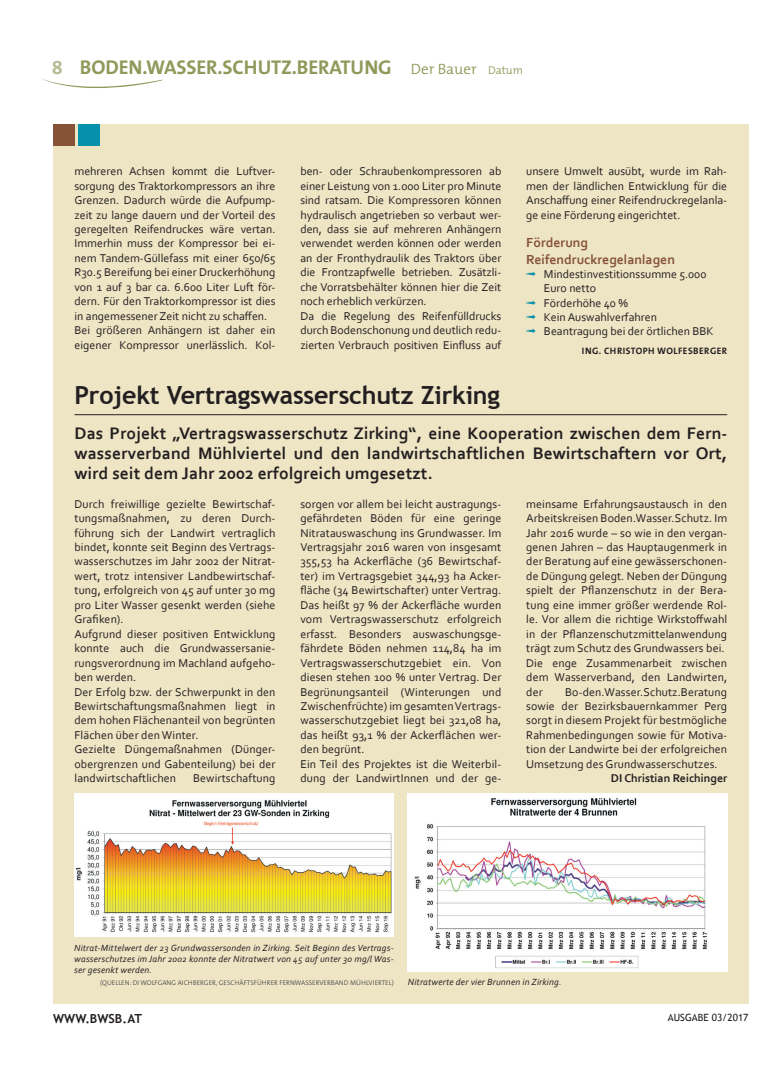
<style>
.page{position:relative;width:784px;height:1074px;background:#fff}
.page>*{position:absolute;margin:0;border:0;box-sizing:border-box;transform-origin:0 0}
.Lunart_Headline_01{font:700 25px "Trebuchet MS";letter-spacing:-.01em;color:#231f20}
.t1{font:700 20px "The Mix B7";letter-spacing:-.005em;color:#8f9a5a}
.Lunart_Einleitungste{font:700 17.5px/20px "Corbel";letter-spacing:.01em;color:#231f20;text-align:justify}
.Lunart_Zwischentitel{font:700 13.75px/16.5px "Corbel";color:#865338}
.t2{font:700 12.5px "Trebuchet MS";color:#231f20}
.Lunart_Fliesstext_y{font:11.88px/14.5px "Corbel";letter-spacing:.01em;color:#231f20;text-align:justify}
.Lunart_Autor_y{font:700 11.88px "Corbel";color:#231f20}
.t3{font:10px "Trebuchet MS";color:#231f20}
.Lunart_Bildtext_y{font:italic 9.38px/11.2px "Corbel";letter-spacing:.02em;color:#231f20;text-align:justify}
.Autor_Ende_y{font:700 9.38px "The Mix B7";letter-spacing:.05em;color:#231f20}
.Lunart_Bildtext_y-2{font:300 6.88px "The Mix B4";color:#4b4c4d}
.s1{color:#b6bb93}
.s2{font-family:"The Mix B4";font-weight:300;font-size:15px}
.s3{font-family:"The Mix B4";font-weight:300;font-size:11.25px}
</style>
<div class="page">
<svg style="left:41px;top:78px;width:122px;height:10px"></svg>
<div style="left:53px;top:124px;width:695px;height:879px;background:#eee5c5"></div>
<div style="left:53px;top:124px;width:21px;height:22px;background:#865338"></div>
<div style="left:78px;top:124px;width:21px;height:22px;background:#0590ab"></div>
<hr style="left:74px;top:414px;width:652px;height:1px;background:#231f20">
<img style="left:407px;top:793px;width:319px;height:178px">
<img style="left:74px;top:794px;width:319px;height:143px">
<h2 class="t1" style="left:52px;top:57px;width:472px"><span class="s1">8</span> BODEN.WASSER.SCHUTZ.BERATUNG <span class="s2">Der Bauer</span> <span class="s3">Datum</span></h2>
<p class="Lunart_Fliesstext_y" style="left:74px;top:164px;width:202px">mehreren Achsen kommt die Luftver&shy;sorgung des Traktorkompressors an ihre Grenzen. Dadurch würde die Aufpump&shy;zeit zu lange dauern und der Vorteil des geregelten Reifendruckes wäre vertan.<br>Immerhin muss der Kompressor bei ei&shy;nem Tandem-Güllefass mit einer 650/65<br>R30.5 Bereifung bei einer Druckerhöhung von 1 auf 3 bar ca. 6.600 Liter Luft för&shy;dern. Für den Traktorkompressor ist dies in angemessener Zeit nicht zu schaffen.</p>
<p class="Lunart_Fliesstext_y" style="left:74px;top:323px;width:202px">Bei größeren Anhängern ist daher ein eigener Kompressor unerlässlich. Kol-</p>
<p class="Lunart_Fliesstext_y" style="left:300px;top:164px;width:202px">ben- oder Schraubenkompressoren ab einer Leistung von 1.000 Liter pro Minute sind ratsam. Die Kompressoren können hydraulisch angetrieben so verbaut wer&shy;den, dass sie auf mehreren Anhängern verwendet werden können oder werden an der Fronthydraulik des Traktors über die Frontzapfwelle betrieben. Zusätzli&shy;che Vorratsbehälter können hier die Zeit noch erheblich verkürzen.</p>
<p class="Lunart_Fliesstext_y" style="left:300px;top:308px;width:202px">Da die Regelung des Reifenfülldrucks durch Bodenschonung und deutlich redu&shy;zierten Verbrauch positiven Einfluss auf</p>
<p class="Lunart_Fliesstext_y" style="left:526px;top:164px;width:202px">unsere Umwelt ausübt, wurde im Rah&shy;men der ländlichen Entwicklung für die Anschaffung einer Reifendruckregelanla&shy;ge eine Förderung eingerichtet.</p>
<p class="Lunart_Zwischentitel" style="left:526px;top:234px;width:150px">Förderung<br>Reifendruckregelanlagen</p>
<p class="Lunart_Fliesstext_y" style="left:543px;top:267px;width:164px">Mindestinvestitionssumme 5.000<br>Euro netto</p>
<p class="Lunart_Fliesstext_y" style="left:543px;top:295px;width:85px">Förderhöhe 40 %</p>
<p class="Lunart_Fliesstext_y" style="left:543px;top:309px;width:115px">Kein Auswahlverfahren</p>
<p class="Lunart_Fliesstext_y" style="left:543px;top:324px;width:171px">Beantragung bei der örtlichen BBK</p>
<p class="Autor_Ende_y" style="left:581px;top:345px;width:147px">ING. CHRISTOPH WOLFESBERGER</p>
<p class="Lunart_Headline_01" style="left:74px;top:379px;width:426px">Projekt Vertragswasserschutz Zirking</p>
<p class="Lunart_Einleitungste" style="left:74px;top:422px;width:654px">Das Projekt „Vertragswasserschutz Zirking“, eine Kooperation zwischen dem Fern&shy;wasserverband Mühlviertel und den landwirtschaftlichen Bewirtschaftern vor Ort, wird seit dem Jahr 2002 erfolgreich umgesetzt.</p>
<p class="Lunart_Fliesstext_y" style="left:74px;top:496px;width:202px">Durch freiwillige gezielte Bewirtschaf&shy;tungsmaßnahmen, zu deren Durch&shy;führung sich der Landwirt vertraglich bindet, konnte seit Beginn des Vertrags&shy;wasserschutzes im Jahr 2002 der Nitrat&shy;wert, trotz intensiver Landbewirtschaf&shy;tung, erfolgreich von 45 auf unter 30 mg pro Liter Wasser gesenkt werden (siehe Grafiken).</p>
<p class="Lunart_Fliesstext_y" style="left:74px;top:626px;width:202px">Aufgrund dieser positiven Entwicklung konnte auch die Grundwassersanie&shy;rungsverordnung im Machland aufgeho&shy;ben werden.</p>
<p class="Lunart_Fliesstext_y" style="left:74px;top:684px;width:202px">Der Erfolg bzw. der Schwerpunkt in den Bewirtschaftungsmaßnahmen liegt in dem hohen Flächenanteil von begrünten Flächen über den Winter.</p>
<p class="Lunart_Fliesstext_y" style="left:74px;top:742px;width:202px">Gezielte Düngemaßnahmen (Dünger&shy;obergrenzen und Gabenteilung) bei der landwirtschaftlichen</p>
<p class="Lunart_Fliesstext_y" style="left:526px;top:496px;width:202px">meinsame Erfahrungsaustausch in den Arbeitskreisen Boden.Wasser.Schutz. Im Jahr 2016 wurde – so wie in den vergan&shy;genen Jahren – das Hauptaugenmerk in der Beratung auf eine gewässerschonen&shy;de Düngung gelegt. Neben der Düngung spielt der Pflanzenschutz in der Bera&shy;tung eine immer größer werdende Rol&shy;le. Vor allem die richtige Wirkstoffwahl in der Pflanzenschutzmittelanwendung trägt zum Schutz des Grundwassers bei.</p>
<p class="Lunart_Fliesstext_y" style="left:526px;top:655px;width:202px">Die enge Zusammenarbeit zwischen dem Wasserverband, den Landwirten, der</p>
<p class="Lunart_Fliesstext_y" style="left:300px;top:496px;width:202px">sorgen vor allem bei leicht austragungs&shy;gefährdeten Böden für eine geringe Nitratauswaschung ins Grundwasser. Im Vertragsjahr 2016 waren von insgesamt 355,53 ha Ackerfläche (36 Bewirtschaf&shy;ter) im Vertragsgebiet 344,93 ha Acker&shy;fläche (34 Bewirtschafter) unter Vertrag.<br>Das heißt 97 % der Ackerfläche wurden vom Vertragswasserschutz erfolgreich erfasst. Besonders auswaschungsge&shy;fährdete Böden nehmen 114,84 ha im Vertragswasserschutzgebiet ein. Von diesen stehen 100 % unter Vertrag. Der Begrünungsanteil (Winterungen und Zwischenfrüchte) im gesamten Vertrags&shy;wasserschutzgebiet liegt bei 321,08 ha, das heißt 93,1 % der Ackerflächen wer&shy;den begrünt.</p>
<p class="Lunart_Fliesstext_y" style="left:300px;top:756px;width:202px">Ein Teil des Projektes ist die Weiterbil&shy;dung der LandwirtInnen und der ge-</p>
<p class="Lunart_Fliesstext_y" style="left:526px;top:684px;width:202px;text-indent:39px">Bo-den.Wasser.Schutz.Beratung sowie der Bezirksbauernkammer Perg sorgt in diesem Projekt für bestmögliche Rahmenbedingungen sowie für Motiva&shy;tion der Landwirte bei der erfolgreichen Umsetzung des Grundwasserschutzes.</p>
<p class="Lunart_Autor_y" style="left:610px;top:771px;width:118px">DI Christian Reichinger</p>
<p class="Lunart_Fliesstext_y" style="left:193px;top:771px;width:84px">Bewirtschaftung</p>
<p class="Lunart_Bildtext_y" style="left:74px;top:942px;width:321px">Nitrat-Mittelwert der 23 Grundwassersonden in Zirking. Seit Beginn des Vertrags&shy;wasserschutzes im Jahr 2002 konnte der Nitratwert von 45 auf unter 30 mg/l Was&shy;ser gesenkt werden.</p>
<p class="Lunart_Bildtext_y-2" style="left:100px;top:978px;width:295px">(QUELLEN: DI WOLFGANG AICHBERGER, GESCHÄFTSFÜHRER FERNWASSERVERBAND MÜHLVIERTEL)</p>
<p class="Lunart_Bildtext_y" style="left:407px;top:976px;width:155px">Nitratwerte der vier Brunnen in Zirking.</p>
<p class="t2" style="left:53px;top:1010px;width:90px">WWW.BWSB.AT</p>
<p class="t3" style="left:667px;top:1011px;width:82px">AUSGABE 03/2017</p>
</div>
